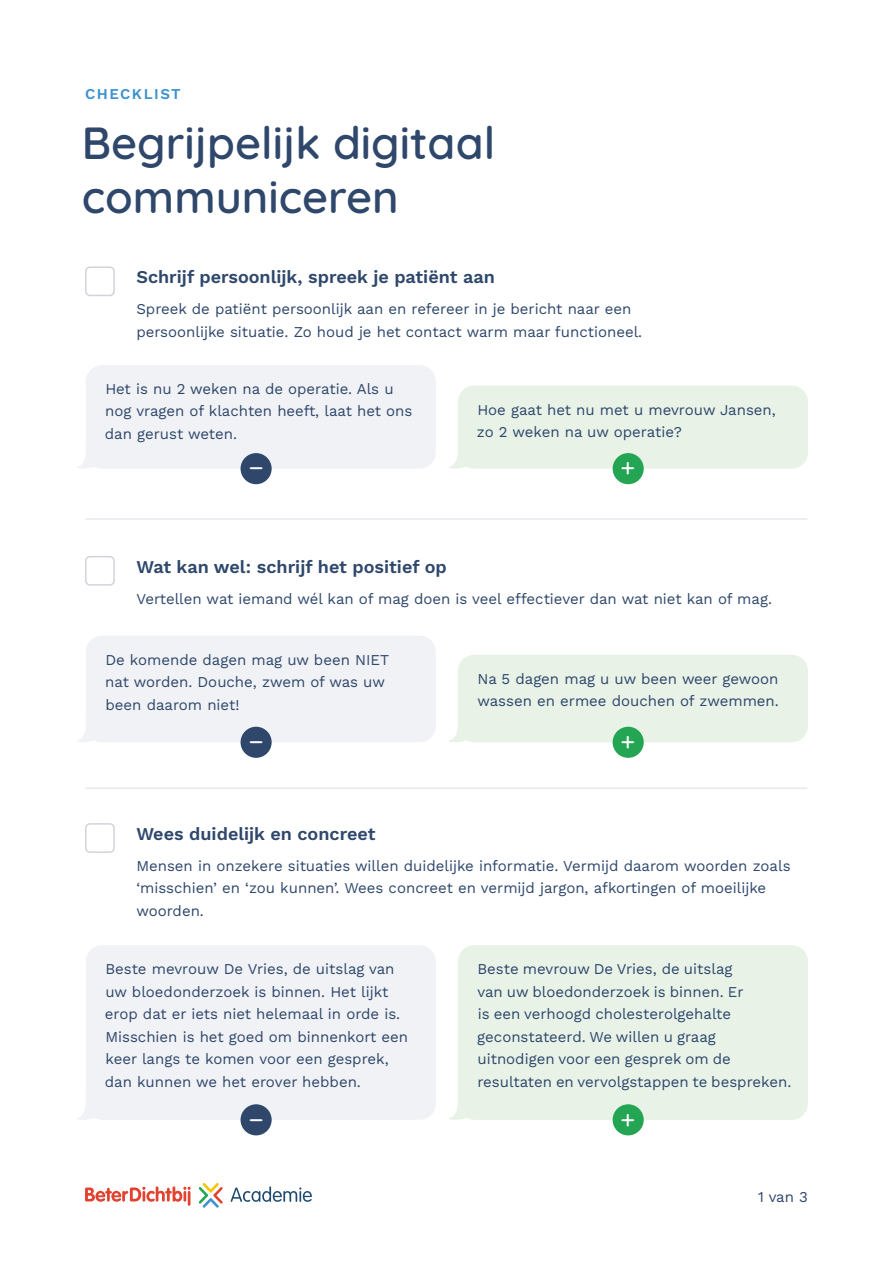
<style>
.page{position:relative;width:893px;height:1263px;background:#fff}
.page>*{position:absolute;margin:0;border:0;box-sizing:border-box;transform-origin:0 0}
.t1{font:600 45px/54px "Quicksand";color:#2e476b}
.t2{font:600 18px "Work Sans";color:#2e476b}
.t3{font:15.45px "Font Awesome 6 Pro Solid";color:#fff}
.t4{font:15px/22.5px "Work Sans";color:#2e476b}
.Subtitel{font:600 15px "Work Sans";letter-spacing:.1em;color:#3d92d0}
</style>
<div class="page">
<svg style="left:231px;top:1186px;width:81px;height:16px"></svg>
<svg style="left:199px;top:1183px;width:24px;height:25px"></svg>
<svg style="left:85px;top:1186px;width:106px;height:20px"></svg>
<div style="left:85px;top:266px;width:30px;height:30px;border:2px solid #d2d2dd;border-radius:4px"></div>
<svg style="left:77px;top:456px;width:17px;height:12px"></svg>
<div style="left:86px;top:365px;width:350px;height:104px;background:#f1f2f5;border-radius:16px"></div>
<svg style="left:449px;top:456px;width:17px;height:13px"></svg>
<div style="left:458px;top:386px;width:350px;height:83px;background:#e8f2e7;border-radius:16px"></div>
<div style="left:241px;top:453px;width:31px;height:31px;background:#2e476b;border-radius:50%"></div>
<div style="left:613px;top:453px;width:31px;height:31px;background:#23a553;border-radius:50%"></div>
<hr style="left:86px;top:518px;width:721px;height:2px;background:#e8e8ee">
<div style="left:85px;top:556px;width:30px;height:30px;border:2px solid #d2d2dd;border-radius:4px"></div>
<svg style="left:78px;top:730px;width:16px;height:12px"></svg>
<div style="left:86px;top:636px;width:350px;height:106px;background:#f1f2f5;border-radius:16px"></div>
<svg style="left:449px;top:729px;width:21px;height:13px"></svg>
<div style="left:458px;top:655px;width:350px;height:87px;background:#e8f2e7;border-radius:16px"></div>
<div style="left:241px;top:727px;width:31px;height:31px;background:#2e476b;border-radius:50%"></div>
<div style="left:613px;top:727px;width:31px;height:31px;background:#23a553;border-radius:50%"></div>
<div style="left:85px;top:823px;width:30px;height:30px;border:2px solid #d2d2dd;border-radius:4px"></div>
<svg style="left:77px;top:1108px;width:17px;height:12px"></svg>
<div style="left:86px;top:945px;width:350px;height:175px;background:#f1f2f5;border-radius:16px"></div>
<svg style="left:449px;top:1107px;width:17px;height:13px"></svg>
<div style="left:458px;top:945px;width:350px;height:175px;background:#e8f2e7;border-radius:16px"></div>
<div style="left:241px;top:1104px;width:31px;height:31px;background:#2e476b;border-radius:50%"></div>
<div style="left:613px;top:1104px;width:31px;height:31px;background:#23a553;border-radius:50%"></div>
<hr style="left:86px;top:788px;width:721px;height:1px;background:#e8e8ee">
<p class="Subtitel" style="left:85px;top:82px;width:97px">CHECKLIST</p>
<h1 class="t1" style="left:82px;top:112px;width:415px">Begrijpelijk digitaal communiceren</h1>
<h4 class="t2" style="left:136px;top:263px;width:360px">Schrijf persoonlijk, spreek je patiënt aan</h4>
<p class="t4" style="left:136px;top:297px;width:507px">Spreek de patiënt persoonlijk aan en refereer in je bericht naar een persoonlijke situatie. Zo houd je het contact warm maar functioneel.</p>
<p class="t4" style="left:105px;top:377px;width:309px">Het is nu 2 weken na de operatie. Als u nog vragen of klachten heeft, laat het ons dan gerust weten.</p>
<p class="t4" style="left:477px;top:397px;width:300px">Hoe gaat het nu met u mevrouw Jansen, zo 2 weken na uw operatie?</p>
<p class="t3" style="left:249px;top:461px;width:15px">■◆▲</p>
<p class="t3" style="left:621px;top:461px;width:15px">●◆▲</p>
<h4 class="t2" style="left:136px;top:553px;width:312px">Wat kan wel: schrijf het positief op</h4>
<p class="t4" style="left:136px;top:587px;width:637px">Vertellen wat iemand wél kan of mag doen is veel effectiever dan wat niet kan of mag.</p>
<p class="t4" style="left:105px;top:647px;width:285px">De komende dagen mag uw been NIET nat worden. Douche, zwem of was uw been daarom niet!</p>
<p class="t4" style="left:477px;top:667px;width:303px">Na 5 dagen mag u uw been weer gewoon wassen en ermee douchen of zwemmen.</p>
<p class="t3" style="left:249px;top:734px;width:15px">■◆▲</p>
<p class="t3" style="left:621px;top:734px;width:15px">●◆▲</p>
<h4 class="t2" style="left:136px;top:820px;width:241px">Wees duidelijk en concreet</h4>
<p class="t4" style="left:136px;top:854px;width:656px">Mensen in onzekere situaties willen duidelijke informatie. Vermijd daarom woorden zoals ‘misschien’ en ‘zou kunnen’. Wees concreet en vermijd jargon, afkortingen of moeilijke woorden.</p>
<p class="t4" style="left:105px;top:957px;width:305px">Beste mevrouw De Vries, de uitslag van uw bloedonderzoek is binnen. Het lijkt erop dat er iets niet helemaal in orde is.<br>Misschien is het goed om binnenkort een keer langs te komen voor een gesprek, dan kunnen we het erover hebben.</p>
<p class="t4" style="left:477px;top:957px;width:316px">Beste mevrouw De Vries, de uitslag<br>van uw bloedonderzoek is binnen. Er<br>is een verhoogd cholesterolgehalte geconstateerd. We willen u graag uitnodigen voor een gesprek om de resultaten en vervolgstappen te bespreken.</p>
<p class="t3" style="left:249px;top:1112px;width:15px">■◆▲</p>
<p class="t3" style="left:621px;top:1112px;width:15px">●◆▲</p>
<p class="t4" style="left:758px;top:1185px;width:51px">1 van 3</p>
</div>
